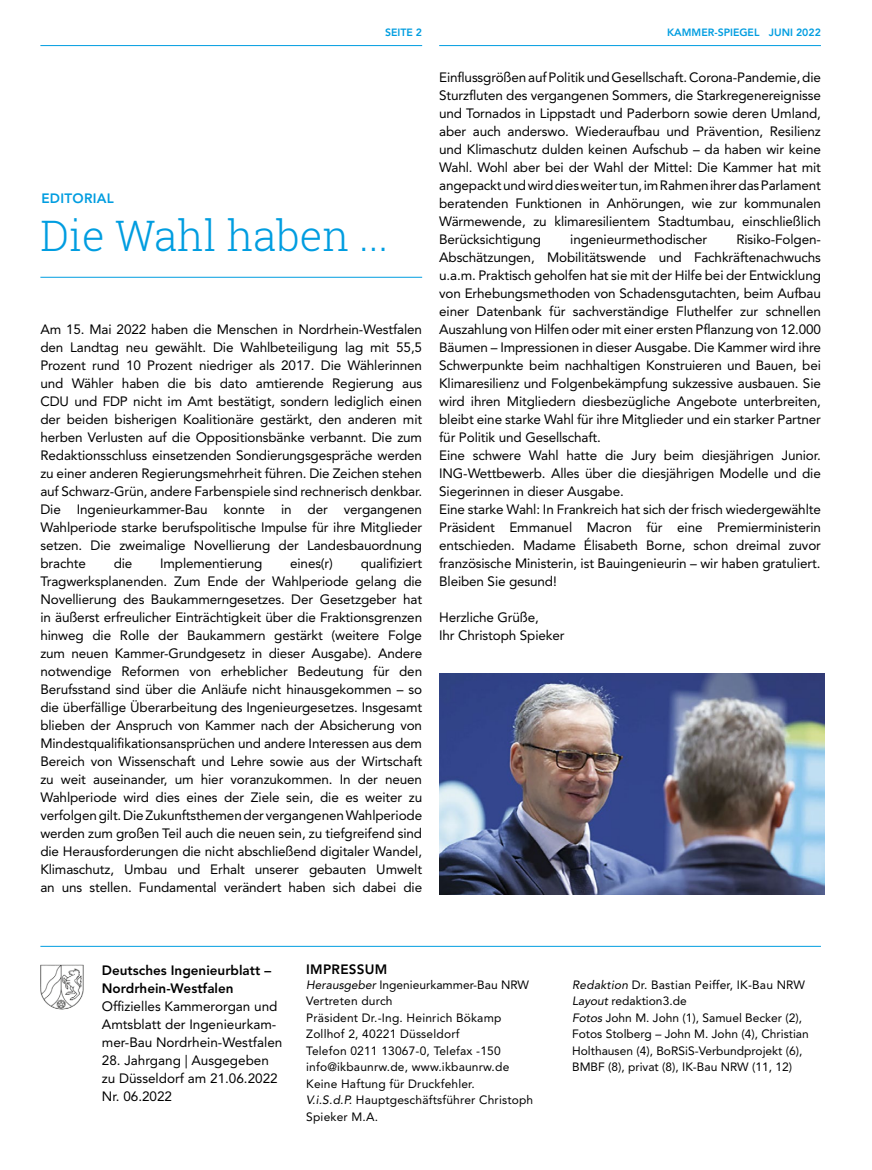
<style>
.page{position:relative;width:872px;height:1170px;background:#fff}
.page>*{position:absolute;margin:0;border:0;box-sizing:border-box;transform-origin:0 0}
.t1{font:300 42px "Roboto Slab";color:#009de0}
.t2{font:13.5px/18px "Avenir LT Std";letter-spacing:-.01em;color:#000}
.t3{font:800 13.5px/18px "Avenir LT Std";color:#000}
.t4{font:800 13.5px "Avenir LT Std";letter-spacing:.02em;color:#000}
.t5{font:800 13.5px "Avenir LT Std";letter-spacing:.02em;color:#009de0}
.t6{font:12px/16.5px "Avenir LT Std";letter-spacing:.015em;color:#000}
.t7{font:800 10.5px "Avenir LT Std";color:#009de0}
.s1{font-style:italic}
</style>
<div class="page">
<img style="left:40px;top:964px;width:44px;height:45px">
<hr style="left:439px;top:45px;width:382px;height:1px;background:#009de0">
<hr style="left:40px;top:45px;width:382px;height:1px;background:#009de0">
<hr style="left:40px;top:946px;width:781px;height:1px;background:#009de0">
<hr style="left:40px;top:277px;width:382px;height:1px;background:#009de0">
<img style="left:439px;top:673px;width:385px;height:221px">
<p class="t7" style="left:385px;top:26px;width:39px">SEITE 2</p>
<p class="t7" style="left:667px;top:26px;width:155px">KAMMER-SPIEGEL JUNI 2022</p>
<p class="t5" style="left:41px;top:190px;width:74px">EDITORIAL</p>
<h1 class="t1" style="left:40px;top:206px;width:349px">Die Wahl haben ...</h1>
<p class="t2" style="left:40px;top:320px;width:383px;text-align:justify">Am 15. Mai 2022 haben die Menschen in Nordrhein-Westfalen den Landtag neu gewählt. Die Wahlbeteiligung lag mit 55,5<br>Prozent rund 10 Prozent niedriger als 2017. Die Wählerinnen und Wähler haben die bis dato amtierende Regierung aus CDU und FDP nicht im Amt bestätigt, sondern lediglich einen der beiden bisherigen Koalitionäre gestärkt, den anderen mit herben Verlusten auf die Oppositionsbänke verbannt. Die zum Redaktionsschluss einsetzenden Sondierungsgespräche werden zu einer anderen Regierungsmehrheit führen. Die Zeichen stehen auf Schwarz-Grün, andere Farbenspiele sind rechnerisch denkbar.<br>Die Ingenieurkammer-Bau konnte in der vergangenen Wahlperiode starke berufspolitische Impulse für ihre Mitglieder setzen. Die zweimalige Novellierung der Landesbauordnung brachte</p>
<p class="t2" style="left:40px;top:554px;width:383px;text-align:justify;text-indent:320px">qualifiziert Tragwerksplanenden. Zum Ende der Wahlperiode gelang die Novellierung des Baukammerngesetzes. Der Gesetzgeber hat in äußerst erfreulicher Einträchtigkeit über die Fraktionsgrenzen hinweg die Rolle der Baukammern gestärkt (weitere Folge zum neuen Kammer-Grundgesetz in dieser Ausgabe). Andere notwendige Reformen von erheblicher Bedeutung für den Berufsstand sind über die Anläufe nicht hinausgekommen – so die überfällige Überarbeitung des Ingenieurgesetzes. Insgesamt blieben der Anspruch von Kammer nach der Absicherung von Mindestqualifikationsansprüchen und andere Interessen aus dem Bereich von Wissenschaft und Lehre sowie aus der Wirtschaft zu weit auseinander, um hier voranzukommen. In der neuen Wahlperiode wird dies eines der Ziele sein, die es weiter zu verfolgen gilt. Die Zukunftsthemen der vergangenen Wahlperiode werden zum großen Teil auch die neuen sein, zu tiefgreifend sind die Herausforderungen die nicht abschließend digitaler Wandel, Klimaschutz, Umbau und Erhalt unserer gebauten Umwelt an uns stellen. Fundamental verändert haben sich dabei die</p>
<p class="t2" style="left:114px;top:554px;width:20px">die</p>
<p class="t2" style="left:160px;top:554px;width:104px">Implementierung</p>
<p class="t2" style="left:290px;top:554px;width:44px">eines(r)</p>
<p class="t2" style="left:439px;top:68px;width:383px;text-align:justify">Einflussgrößen auf Politik und Gesellschaft. Corona-Pandemie, die Sturzfluten des vergangenen Sommers, die Starkregenereignisse und Tornados in Lippstadt und Paderborn sowie deren Umland, aber auch anderswo. Wiederaufbau und Prävention, Resilienz und Klimaschutz dulden keinen Aufschub – da haben wir keine Wahl. Wohl aber bei der Wahl der Mittel: Die Kammer hat mit angepackt und wird dies weiter tun, im Rahmen ihrer das Parlament beratenden Funktionen in Anhörungen, wie zur kommunalen Wärmewende, zu klimaresilientem Stadtumbau, einschließlich Berücksichtigung</p>
<p class="t2" style="left:439px;top:230px;width:383px;text-indent:297px">Risiko-Folgen-Abschätzungen, Mobilitätswende und Fachkräftenachwuchs u.a.m. Praktisch geholfen hat sie mit der Hilfe bei der Entwicklung von Erhebungsmethoden von Schadensgutachten, beim Aufbau einer Datenbank für sachverständige Fluthelfer zur schnellen Auszahlung von Hilfen oder mit einer ersten Pflanzung von 12.000<br>Bäumen – Impressionen in dieser Ausgabe. Die Kammer wird ihre Schwerpunkte beim nachhaltigen Konstruieren und Bauen, bei Klimaresilienz und Folgenbekämpfung sukzessive ausbauen. Sie wird ihren Mitgliedern diesbezügliche Angebote unterbreiten, bleibt eine starke Wahl für ihre Mitglieder und ein starker Partner für Politik und Gesellschaft.<br>Eine schwere Wahl hatte die Jury beim diesjährigen Junior.<br>ING-Wettbewerb. Alles über die diesjährigen Modelle und die Siegerinnen in dieser Ausgabe.<br>Eine starke Wahl: In Frankreich hat sich der frisch wiedergewählte Präsident Emmanuel Macron für eine Premierministerin entschieden. Madame Élisabeth Borne, schon dreimal zuvor französische Ministerin, ist Bauingenieurin – wir haben gratuliert.<br>Bleiben Sie gesund!</p>
<p class="t2" style="left:439px;top:608px;width:127px">Herzliche Grüße,<br>Ihr Christoph Spieker</p>
<p class="t2" style="left:570px;top:230px;width:139px">ingenieurmethodischer</p>
<p class="t3" style="left:102px;top:960px;width:171px">Deutsches Ingenieurblatt –<br>Nordrhein-Westfalen</p>
<p class="t2" style="left:102px;top:996px;width:182px">Offizielles Kammerorgan und<br>Amtsblatt der Ingenieurkam&shy;mer-Bau Nordrhein-Westfalen</p>
<p class="t2" style="left:102px;top:1050px;width:177px">28. Jahrgang | Ausgegeben zu Düsseldorf am 21.06.2022<br>Nr. 06.2022</p>
<p class="t4" style="left:306px;top:961px;width:83px">IMPRESSUM</p>
<p class="t6" style="left:306px;top:976px;width:228px"><span class="s1">Herausgeber</span> Ingenieurkammer-Bau NRW<br>Vertreten durch<br>Präsident Dr.-Ing. Heinrich Bökamp<br>Zollhof 2, 40221 Düsseldorf<br>Telefon 0211 13067-0, Telefax -150 info@ikbaunrw.de, www.ikbaunrw.de<br>Keine Haftung für Druckfehler.<br><span class="s1">V.i.S.d.P.</span> Hauptgeschäftsführer Christoph<br>Spieker M.A.</p>
<p class="t6" style="left:572px;top:976px;width:238px"><span class="s1">Redaktion</span> Dr. Bastian Peiffer, IK-Bau NRW <span class="s1">Layout</span> redaktion3.de<br><span class="s1">Fotos</span> John M. John (1), Samuel Becker (2), Fotos Stolberg – John M. John (4), Christian Holthausen (4), BoRSiS-Verbundprojekt (6), BMBF (8), privat (8), IK-Bau NRW (11, 12)</p>
</div>
